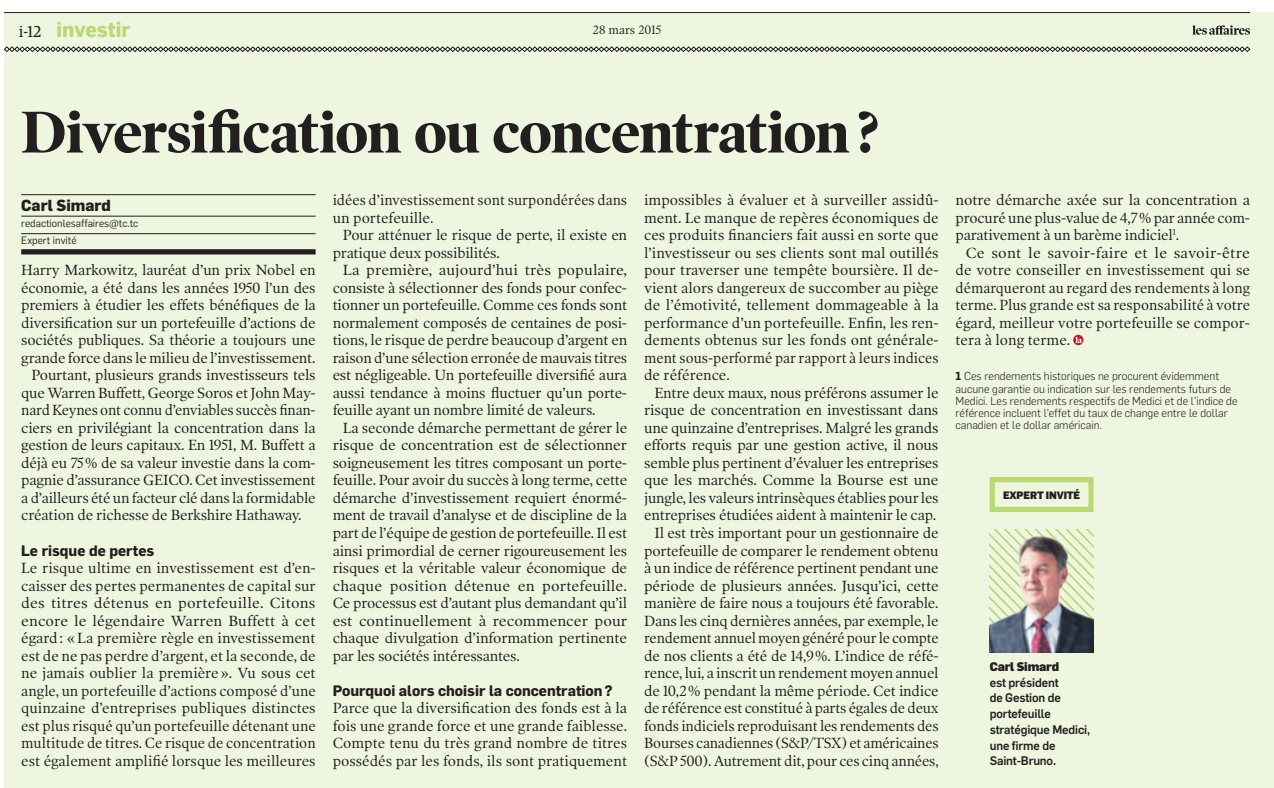
<style>
.page{position:relative;width:1274px;height:788px;background:#fff}
.page>*{position:absolute;margin:0;border:0;box-sizing:border-box;transform-origin:0 0}
.t1{font:700 59.5px "Poynter OS Disp";letter-spacing:-.015em;color:#231f20}
.t2{font:700 21px "Flama";color:#bad874}
.t3{font:800 15.75px "Flama";color:#231f20}
.t4{font:14.88px/17.5px "Poynter OS Text One L";letter-spacing:-.015em;color:#231f20;text-align:justify}
.t5{font:14.88px/17.5px "Poynter OS Text One L";letter-spacing:-.015em;color:#231f20;scale:.94 1}
.t6{font:700 14.88px "Flama";color:#231f20}
.t7{font:14.88px "Poynter OS Text One L";letter-spacing:-.015em;color:#231f20;scale:.95 1}
.t8{font:500 12.25px/15.8px "Flama";letter-spacing:-.015em;color:#231f20}
.t9{font:12.25px "Poynter OS Text One L";color:#231f20}
.t10{font:900 12.25px "Flama";letter-spacing:-.01em;color:#231f20}
.t11{font:300 11.38px/12.2px "Flama";color:#231f20}
.t12{font:10.5px/17.2px "Flama";color:#231f20}
.t13{font:900 10.5px "Flama";letter-spacing:-.01em;color:#231f20}
.s1{font-family:"Guardian Egyp";font-weight:400;font-size:15.75px;color:#231f20}
.s2{font-weight:700}
</style>
<div class="page">
<div style="left:4px;top:12px;width:1270px;height:775px;background:#eff6e0"></div>
<svg style="left:4px;top:46px;width:1246px;height:6px"></svg>
<hr style="left:4px;top:12px;width:1246px;height:1px;background:#231f20">
<svg style="left:1192px;top:25px;width:58px;height:10px"></svg>
<hr style="left:21px;top:194px;width:295px;height:1px;background:#231f20">
<hr style="left:21px;top:216px;width:295px;height:1px;background:#231f20">
<hr style="left:21px;top:233px;width:295px;height:1px;background:#231f20">
<div style="left:21px;top:249px;width:295px;height:5px;background:#231f20"></div>
<img style="left:990px;top:529px;width:103px;height:122px">
<div style="left:990px;top:476px;width:103px;height:35px;border:5px solid #bad874"></div>
<svg style="left:1073px;top:334px;width:10px;height:11px"></svg>
<svg style="left:1075px;top:336px;width:7px;height:7px"></svg>
<h2 class="t2" style="left:19px;top:16px;width:113px"><span class="s1">i-12</span> investir</h2>
<p class="t9" style="left:593px;top:22px;width:70px">28 mars 2015</p>
<h1 class="t1" style="left:21px;top:98px;width:859px">Diversification ou concentration?</h1>
<p class="t3" style="left:21px;top:195px;width:91px">Carl Simard</p>
<p class="t12" style="left:21px;top:215px;width:119px">redactionlesaffaires@tc.tc<br>Expert invité</p>
<p class="t4" style="left:21px;top:261px;width:296px">Harry Markowitz, lauréat d’un prix Nobel en</p>
<p class="t4" style="left:21px;top:278px;width:296px">économie, a été dans les années 1950 l’un des</p>
<p class="t4" style="left:21px;top:296px;width:296px">premiers à étudier les effets bénéfiques de la</p>
<p class="t4" style="left:21px;top:313px;width:296px">diversification sur un portefeuille d’actions de</p>
<p class="t4" style="left:21px;top:331px;width:296px">sociétés publiques. Sa théorie a toujours une</p>
<p class="t4" style="left:21px;top:348px;width:296px">grande force dans le milieu de l’investissement.</p>
<p class="t4" style="left:31px;top:366px;width:286px">Pourtant, plusieurs grands investisseurs tels</p>
<p class="t4" style="left:21px;top:383px;width:296px">que Warren Buffett, George Soros et John May-</p>
<p class="t7" style="left:21px;top:401px;width:311px">nard Keynes ont connu d’enviables succès finan-</p>
<p class="t4" style="left:21px;top:418px;width:296px">ciers en privilégiant la concentration dans la</p>
<p class="t4" style="left:21px;top:436px;width:296px">gestion de leurs capitaux. En 1951, M. Buffett a</p>
<p class="t4" style="left:21px;top:453px;width:296px">déjà eu 75% de sa valeur investie dans la com-</p>
<p class="t4" style="left:21px;top:471px;width:296px">pagnie d’assurance GEICO. Cet investissement</p>
<p class="t4" style="left:21px;top:488px;width:296px">a d’ailleurs été un facteur clé dans la formidable</p>
<p class="t4" style="left:21px;top:506px;width:282px">création de richesse de Berkshire Hathaway.</p>
<p class="t6" style="left:21px;top:540px;width:135px">Le risque de pertes</p>
<p class="t4" style="left:21px;top:558px;width:296px">Le risque ultime en investissement est d’en&shy;caisser des pertes permanentes de capital sur des titres détenus en portefeuille. Citons encore le légendaire Warren Buffett à cet égard: «La première règle en investissement est de ne pas perdre d’argent, et la seconde, de ne jamais oublier la première». Vu sous cet angle, un portefeuille d’actions composé d’une quinzaine d’entreprises publiques distinctes est plus risqué qu’un portefeuille détenant une multitude de titres. Ce risque de concentration est également amplifié lorsque les meilleures</p>
<p class="t5" style="left:333px;top:191px;width:315px">idées d’investissement sont surpondérées dans un portefeuille.</p>
<p class="t4" style="left:333px;top:226px;width:296px;text-indent:10px">Pour atténuer le risque de perte, il existe en pratique deux possibilités.</p>
<p class="t4" style="left:333px;top:261px;width:296px;text-indent:10px">La première, aujourd’hui très populaire, consiste à sélectionner des fonds pour confec&shy;tionner un portefeuille. Comme ces fonds sont normalement composés de centaines de posi&shy;tions, le risque de perdre beaucoup d’argent en raison d’une sélection erronée de mauvais titres est négligeable. Un portefeuille diversifié aura aussi tendance à moins fluctuer qu’un porte&shy;feuille ayant un nombre limité de valeurs.</p>
<p class="t4" style="left:333px;top:418px;width:296px;text-indent:10px">La seconde démarche permettant de gérer le risque de concentration est de sélectionner soigneusement les titres composant un porte&shy;feuille. Pour avoir du succès à long terme, cette démarche d’investissement requiert énormé&shy;ment de travail d’analyse et de discipline de la part de l’équipe de gestion de portefeuille. Il est ainsi primordial de cerner rigoureusement les risques et la véritable valeur économique de chaque position détenue en portefeuille.<br>Ce processus est d’autant plus demandant qu’il est continuellement à recommencer pour chaque divulgation d’information pertinente par les sociétés intéressantes.</p>
<p class="t6" style="left:333px;top:680px;width:281px">Pourquoi alors choisir la concentration?</p>
<p class="t4" style="left:333px;top:698px;width:296px">Parce que la diversification des fonds est à la fois une grande force et une grande faiblesse.<br>Compte tenu du très grand nombre de titres possédés par les fonds, ils sont pratiquement</p>
<p class="t4" style="left:644px;top:191px;width:296px">impossibles à évaluer et à surveiller assidû&shy;ment. Le manque de repères économiques de ces produits financiers fait aussi en sorte que l’investisseur ou ses clients sont mal outillés pour traverser une tempête boursière. Il de&shy;vient alors dangereux de succomber au piège de l’émotivité, tellement dommageable à la performance d’un portefeuille. Enfin, les ren&shy;dements obtenus sur les fonds ont générale&shy;ment sous-performé par rapport à leurs indices de référence.</p>
<p class="t4" style="left:644px;top:383px;width:296px;text-align:right">Entre deux maux, nous préférons assumer le risque de concentration en investissant dans une quinzaine d’entreprises. Malgré les grands efforts requis par une gestion active, il nous semble plus pertinent d’évaluer les entreprises que les marchés. Comme la Bourse est une jungle, les valeurs intrinsèques établies pour les entreprises étudiées aident à maintenir le cap.<br>Il est très important pour un gestionnaire de portefeuille de comparer le rendement obtenu à un indice de référence pertinent pendant une période de plusieurs années. Jusqu’ici, cette manière de faire nous a toujours été favorable.<br>Dans les cinq dernières années, par exemple, le rendement annuel moyen généré pour le compte de nos clients a été de 14,9%. L’indice de réfé&shy;rence, lui, a inscrit un rendement moyen annuel de 10,2% pendant la même période. Cet indice de référence est constitué à parts égales de deux fonds indiciels reproduisant les rendements des Bourses canadiennes (S&amp;P/TSX) et américaines (S&amp;P 500). Autrement dit, pour ces cinq années,</p>
<p class="t4" style="left:955px;top:191px;width:296px">notre démarche axée sur la concentration a procuré une plus-value de 4,7% par année com&shy;parativement à un barème indiciel<sup>1</sup>.</p>
<p class="t4" style="left:955px;top:243px;width:296px;text-indent:10px">Ce sont le savoir-faire et le savoir-être de votre conseiller en investissement qui se démarqueront au regard des rendements à long terme. Plus grande est sa responsabilité à votre égard, meilleur votre portefeuille se compor&shy;tera à long terme.</p>
<p class="t11" style="left:955px;top:370px;width:283px"><span class="s2">1</span> Ces rendements historiques ne procurent évidemment aucune garantie ou indication sur les rendements futurs de Medici. Les rendements respectifs de Medici et de l’indice de référence incluent l’effet du taux de change entre le dollar canadien et le dollar américain.</p>
<p class="t13" style="left:1003px;top:488px;width:79px">EXPERT INVITÉ</p>
<p class="t10" style="left:990px;top:658px;width:71px">Carl Simard</p>
<p class="t8" style="left:990px;top:673px;width:102px">est président<br>de Gestion de portefeuille stratégique Medici, une firme de<br>Saint-Bruno.</p>
</div>
